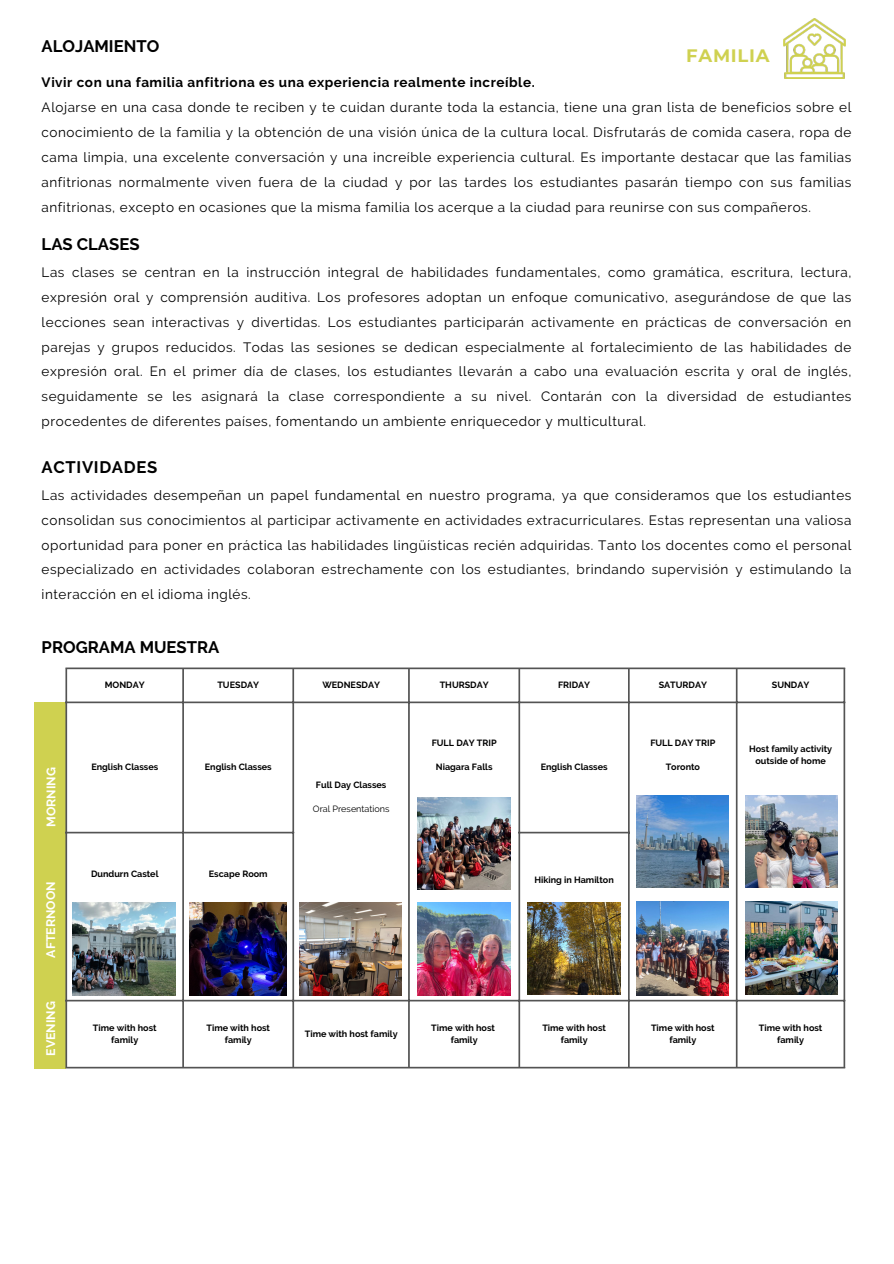
<style>
.page{position:relative;width:894px;height:1264px;background:#fff}
.page>*{position:absolute;margin:0;border:0;box-sizing:border-box;transform-origin:0 0}
.t1{font:700 18px "Montserrat";letter-spacing:.04em;color:#cfd150}
.t2{font:700 16.65px "Raleway";color:#000}
.t3{font:700 16.65px "Raleway";letter-spacing:.04em;color:#000}
.t4{font:13.5px/24.8px "Raleway";letter-spacing:.04em;color:#000;text-align:justify}
.t5{font:700 13.5px "Raleway";letter-spacing:.04em;color:#000}
.t6{font:700 12.3px "Raleway";color:#fff}
.t7{font:700 9px/12px "Raleway";color:#000;text-align:center}
.t8{font:9px "Raleway";color:#000}
</style>
<div class="page">
<img style="left:783px;top:19px;width:62px;height:59px">
<svg style="left:67px;top:944px;width:6px;height:17px"></svg>
<div style="left:34px;top:701px;width:31px;height:367px;background:#cfd150"></div>
<hr style="left:65px;top:669px;width:2px;height:397px;background:#545454">
<hr style="left:182px;top:669px;width:2px;height:397px;background:#545454">
<hr style="left:292px;top:669px;width:2px;height:397px;background:#545454">
<hr style="left:408px;top:669px;width:1px;height:397px;background:#545454">
<hr style="left:518px;top:669px;width:2px;height:397px;background:#545454">
<hr style="left:627px;top:669px;width:2px;height:397px;background:#545454">
<hr style="left:735px;top:669px;width:2px;height:397px;background:#545454">
<hr style="left:843px;top:669px;width:2px;height:397px;background:#545454">
<hr style="left:65px;top:667px;width:780px;height:2px;background:#545454">
<hr style="left:65px;top:701px;width:780px;height:2px;background:#545454">
<hr style="left:65px;top:831px;width:229px;height:2px;background:#545454">
<hr style="left:518px;top:831px;width:111px;height:2px;background:#545454">
<hr style="left:65px;top:999px;width:780px;height:2px;background:#545454">
<hr style="left:65px;top:1066px;width:780px;height:2px;background:#545454">
<img style="left:189px;top:902px;width:97px;height:93px">
<img style="left:745px;top:902px;width:92px;height:92px">
<img style="left:745px;top:795px;width:92px;height:92px">
<img style="left:417px;top:902px;width:93px;height:93px">
<img style="left:73px;top:902px;width:102px;height:93px">
<img style="left:417px;top:797px;width:93px;height:92px">
<img style="left:299px;top:902px;width:102px;height:93px">
<img style="left:527px;top:902px;width:93px;height:92px">
<img style="left:636px;top:795px;width:92px;height:92px">
<img style="left:636px;top:902px;width:92px;height:93px">
<p class="t2" style="left:42px;top:36px;width:119px">ALOJAMIENTO</p>
<p class="t5" style="left:42px;top:75px;width:494px">Vivir con una familia anfitriona es una experiencia realmente increíble.</p>
<p class="t4" style="left:42px;top:95px;width:811px">Alojarse en una casa donde te reciben y te cuidan durante toda la estancia, tiene una gran lista de beneficios sobre el conocimiento de la familia y la obtención de una visión única de la cultura local. Disfrutarás de comida casera, ropa de cama limpia, una excelente conversación y una increíble experiencia cultural. Es importante destacar que las familias anfitrionas normalmente viven fuera de la ciudad y por las tardes los estudiantes pasarán tiempo con sus familias anfitrionas, excepto en ocasiones que la misma familia los acerque a la ciudad para reunirse con sus compañeros.</p>
<h1 class="t1" style="left:686px;top:44px;width:85px">FAMILIA</h1>
<p class="t2" style="left:42px;top:234px;width:99px">LAS CLASES</p>
<p class="t4" style="left:42px;top:260px;width:811px">Las clases se centran en la instrucción integral de habilidades fundamentales, como gramática, escritura, lectura, expresión oral y comprensión auditiva. Los profesores adoptan un enfoque comunicativo, asegurándose de que las lecciones sean interactivas y divertidas. Los estudiantes participarán activamente en prácticas de conversación en parejas y grupos reducidos. Todas las sesiones se dedican especialmente al fortalecimiento de las habilidades de expresión oral. En el primer día de clases, los estudiantes llevarán a cabo una evaluación escrita y oral de inglés, seguidamente se les asignará la clase correspondiente a su nivel. Contarán con la diversidad de estudiantes procedentes de diferentes países, fomentando un ambiente enriquecedor y multicultural.</p>
<p class="t3" style="left:42px;top:457px;width:117px">ACTIVIDADES</p>
<h1 class="t4" style="left:42px;top:483px;width:811px">Las actividades desempeñan un papel fundamental en nuestro programa, ya que consideramos que los estudiantes consolidan sus conocimientos al participar activamente en actividades extracurriculares. Estas representan una valiosa oportunidad para poner en práctica las habilidades lingüísticas recién adquiridas. Tanto los docentes como el personal especializado en actividades colaboran estrechamente con los estudiantes, brindando supervisión y estimulando la interacción en el idioma inglés.</h1>
<p class="t2" style="left:42px;top:637px;width:179px">PROGRAMA MUESTRA</p>
<h1 class="t7" style="left:105px;top:679px;width:41px">MONDAY</h1>
<p class="t7" style="left:217px;top:679px;width:43px">TUESDAY</p>
<p class="t7" style="left:322px;top:679px;width:59px">WEDNESDAY</p>
<p class="t7" style="left:439px;top:679px;width:51px">THURSDAY</p>
<p class="t7" style="left:558px;top:679px;width:34px">FRIDAY</p>
<p class="t7" style="left:658px;top:679px;width:50px">SATURDAY</p>
<p class="t7" style="left:771px;top:679px;width:39px">SUNDAY</p>
<p class="t6" style="left:44px;top:827px;width:61px;rotate:-90deg">MORNING</p>
<p class="t6" style="left:44px;top:957px;width:78px;rotate:-90deg">AFTERNOON</p>
<p class="t6" style="left:44px;top:1055px;width:56px;rotate:-90deg">EVENING</p>
<p class="t7" style="left:91px;top:761px;width:68px">English Classes</p>
<p class="t7" style="left:205px;top:761px;width:68px">English Classes</p>
<p class="t7" style="left:91px;top:868px;width:69px">Dundurn Castel</p>
<p class="t7" style="left:209px;top:868px;width:60px">Escape Room</p>
<p class="t7" style="left:316px;top:779px;width:72px">Full Day Classes</p>
<p class="t8" style="left:313px;top:804px;width:78px">Oral Presentations</p>
<p class="t7" style="left:431px;top:737px;width:66px">FULL DAY TRIP</p>
<p class="t7" style="left:436px;top:761px;width:58px">Niagara Falls</p>
<p class="t7" style="left:540px;top:761px;width:68px">English Classes</p>
<p class="t7" style="left:650px;top:737px;width:66px">FULL DAY TRIP</p>
<p class="t7" style="left:665px;top:761px;width:36px">Toronto</p>
<p class="t7" style="left:748px;top:743px;width:85px">Host family activity outside of home</p>
<p class="t7" style="left:534px;top:874px;width:81px">Hiking in Hamilton</p>
<p class="t7" style="left:93px;top:1021px;width:65px">Time with host</p>
<p class="t7" style="left:111px;top:1033px;width:29px">family</p>
<p class="t7" style="left:206px;top:1021px;width:65px">Time with host family</p>
<p class="t7" style="left:305px;top:1027px;width:94px">Time with host family</p>
<p class="t7" style="left:431px;top:1021px;width:65px">Time with host</p>
<p class="t7" style="left:450px;top:1033px;width:29px">family</p>
<p class="t7" style="left:542px;top:1021px;width:65px">Time with host family</p>
<p class="t7" style="left:651px;top:1021px;width:65px">Time with host family</p>
<p class="t7" style="left:758px;top:1021px;width:65px">Time with host family</p>
</div>
